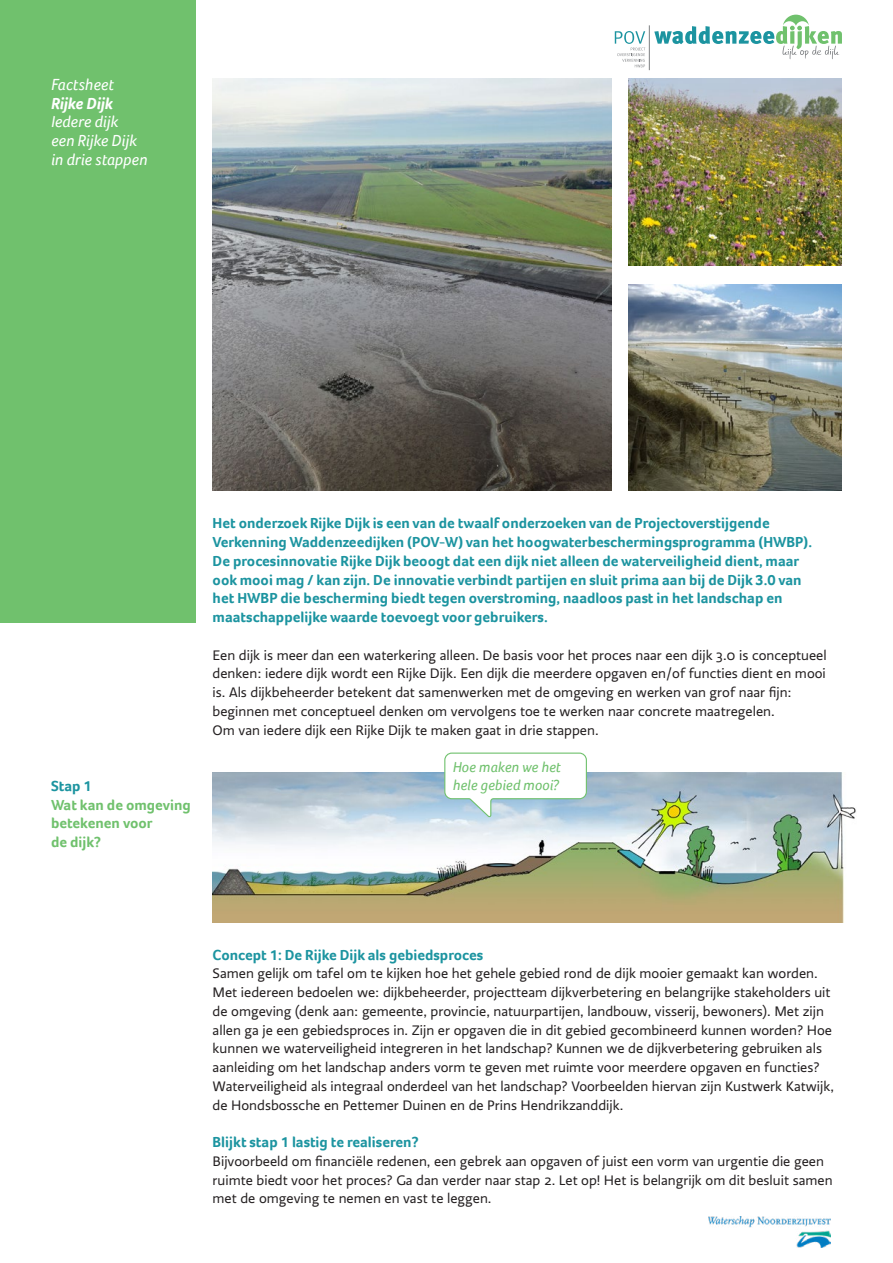
<style>
.page{position:relative;width:893px;height:1263px;background:#fff}
.page>*{position:absolute;margin:0;border:0;box-sizing:border-box;transform-origin:0 0}
.t1{font:italic 16.5px/18.8px "Foco";color:#fff}
.t2{font:italic 700 16.5px "Foco";color:#fff}
.t3{font:700 15px/18.8px "Foco";color:#1c94a0}
.t4{font:700 15px/18.8px "Foco";color:#70c16d}
.t5{font:italic 15px/18px "Foco";color:#70c16d}
.t6{font:14.25px/18.8px "Ratio";color:#231f20}
</style>
<div class="page">
<div style="left:0;top:0;width:196px;height:622px;background:#70c16d"></div>
<img style="left:213px;top:772px;width:643px;height:150px">
<svg style="left:444px;top:752px;width:143px;height:66px"></svg>
<img style="left:213px;top:78px;width:398px;height:413px">
<img style="left:628px;top:78px;width:214px;height:188px">
<img style="left:628px;top:285px;width:214px;height:206px">
<hr style="left:649px;top:25px;width:1px;height:45px;background:#7e8083">
<svg style="left:654px;top:15px;width:188px;height:44px"></svg>
<svg style="left:615px;top:31px;width:30px;height:36px"></svg>
<img style="left:709px;top:1216px;width:121px;height:31px">
<p class="t1" style="left:51px;top:75px;width:64px">Factsheet</p>
<p class="t2" style="left:51px;top:92px;width:63px">Rijke Dijk</p>
<p class="t1" style="left:51px;top:112px;width:98px">Iedere dijk<br>een Rijke Dijk in drie stappen</p>
<p class="t3" style="left:51px;top:776px;width:42px">Stap 1</p>
<p class="t4" style="left:51px;top:795px;width:141px">Wat kan de omgeving betekenen voor<br>de dijk?</p>
<p class="t3" style="left:213px;top:514px;width:601px">Het onderzoek Rijke Dijk is een van de twaalf onderzoeken van de Projectoverstijgende Verkenning Waddenzeedijken (POV-W) van het hoogwaterbeschermingsprogramma (HWBP).<br>De procesinnovatie Rijke Dijk beoogt dat een dijk niet alleen de waterveiligheid dient, maar ook mooi mag / kan zijn. De innovatie verbindt partijen en sluit prima aan bij de Dijk 3.0 van het HWBP die bescherming biedt tegen overstroming, naadloos past in het landschap en maatschappelijke waarde toevoegt voor gebruikers.</p>
<p class="t6" style="left:213px;top:646px;width:616px">Een dijk is meer dan een waterkering alleen. De basis voor het proces naar een dijk 3.0 is conceptueel denken: iedere dijk wordt een Rijke Dijk. Een dijk die meerdere opgaven en/of functies dient en mooi is. Als dijkbeheerder betekent dat samenwerken met de omgeving en werken van grof naar fijn: beginnen met conceptueel denken om vervolgens toe te werken naar concrete maatregelen.<br>Om van iedere dijk een Rijke Dijk te maken gaat in drie stappen.</p>
<p class="t5" style="left:453px;top:757px;width:110px">Hoe maken we het hele gebied mooi?</p>
<p class="t3" style="left:213px;top:945px;width:272px">Concept 1: De Rijke Dijk als gebiedsproces</p>
<p class="t6" style="left:213px;top:964px;width:623px">Samen gelijk om tafel om te kijken hoe het gehele gebied rond de dijk mooier gemaakt kan worden.<br>Met iedereen bedoelen we: dijkbeheerder, projectteam dijkverbetering en belangrijke stakeholders uit de omgeving (denk aan: gemeente, provincie, natuurpartijen, landbouw, visserij, bewoners). Met zijn allen ga je een gebiedsproces in. Zijn er opgaven die in dit gebied gecombineerd kunnen worden? Hoe kunnen we waterveiligheid integreren in het landschap? Kunnen we de dijkverbetering gebruiken als aanleiding om het landschap anders vorm te geven met ruimte voor meerdere opgaven en functies?<br>Waterveiligheid als integraal onderdeel van het landschap? Voorbeelden hiervan zijn Kustwerk Katwijk, de Hondsbossche en Pettemer Duinen en de Prins Hendrikzanddijk.</p>
<p class="t3" style="left:213px;top:1132px;width:207px">Blijkt stap 1 lastig te realiseren?</p>
<p class="t6" style="left:213px;top:1152px;width:621px">Bijvoorbeeld om financiële redenen, een gebrek aan opgaven of juist een vorm van urgentie die geen ruimte biedt voor het proces? Ga dan verder naar stap 2. Let op! Het is belangrijk om dit besluit samen met de omgeving te nemen en vast te leggen.</p>
</div>
